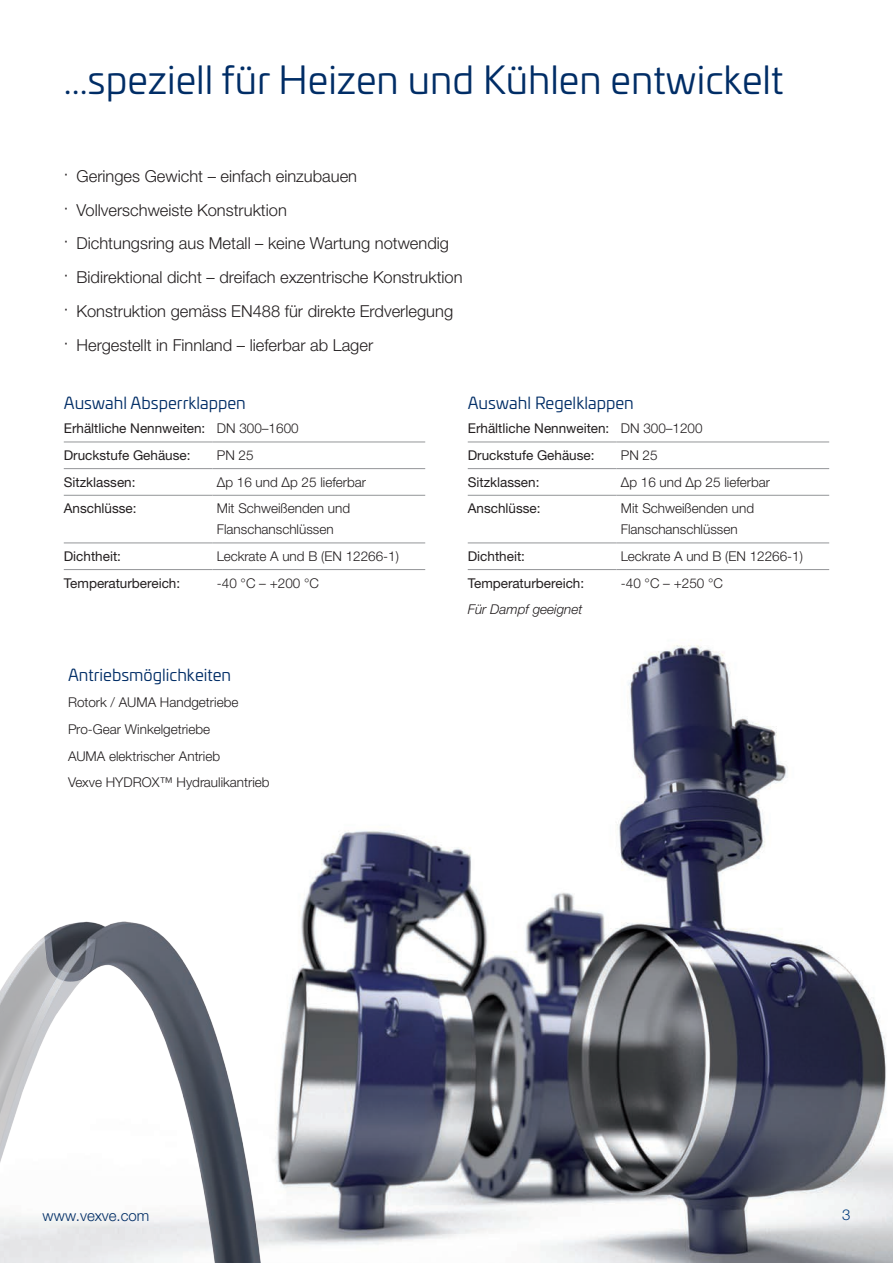
<style>
.page{position:relative;width:893px;height:1263px;background:#fff}
.page>*{position:absolute;margin:0;border:0;box-sizing:border-box;transform-origin:0 0}
.t1{font:38.25px "Univia Pro";color:#002d66}
.t2{font:300 16.5px/33.8px "Helvetica Neue LTW1 G";color:#231f20}
.t3{font:16.5px "Univia Pro";color:#002d66}
.t4{font:300 15px "Helvetica Neue LTW1 G";color:#002d66}
.t5{font:300 15px "Helvetica Neue LTW1 G";color:#013d7d}
.t6{font:300 13.5px/26.7px "Helvetica Neue LTW1 G";color:#231f20}
.t7{font:13.5px/26.7px "Helvetica Neue LTW1 G";color:#231f20}
.t8{font:italic 300 13.5px "Helvetica Neue LT Std";color:#231f20}
.s1{font-weight:300}
</style>
<div class="page">
<img style="left:268px;top:640px;width:625px;height:623px">
<img style="left:0;top:921px;width:268px;height:342px">
<hr style="left:64px;top:442px;width:149px;height:1px;background:#939598">
<hr style="left:213px;top:442px;width:212px;height:1px;background:#939598">
<hr style="left:64px;top:468px;width:149px;height:1px;background:#939598">
<hr style="left:213px;top:468px;width:212px;height:1px;background:#939598">
<hr style="left:64px;top:495px;width:149px;height:1px;background:#939598">
<hr style="left:213px;top:495px;width:212px;height:1px;background:#939598">
<hr style="left:64px;top:543px;width:149px;height:1px;background:#939598">
<hr style="left:213px;top:543px;width:212px;height:1px;background:#939598">
<hr style="left:64px;top:569px;width:149px;height:1px;background:#939598">
<hr style="left:213px;top:569px;width:212px;height:1px;background:#939598">
<hr style="left:468px;top:442px;width:149px;height:1px;background:#939598">
<hr style="left:617px;top:442px;width:212px;height:1px;background:#939598">
<hr style="left:468px;top:468px;width:149px;height:1px;background:#939598">
<hr style="left:617px;top:468px;width:212px;height:1px;background:#939598">
<hr style="left:468px;top:495px;width:149px;height:1px;background:#939598">
<hr style="left:617px;top:495px;width:212px;height:1px;background:#939598">
<hr style="left:468px;top:543px;width:149px;height:1px;background:#939598">
<hr style="left:617px;top:543px;width:212px;height:1px;background:#939598">
<hr style="left:468px;top:569px;width:149px;height:1px;background:#939598">
<hr style="left:617px;top:569px;width:212px;height:1px;background:#939598">
<h1 class="t1" style="left:64px;top:53px;width:721px">...speziell für Heizen und Kühlen entwickelt</h1>
<p class="t2" style="left:64px;top:159px;width:400px">· Geringes Gewicht – einfach einzubauen<br>· Vollverschweiste Konstruktion<br>· Dichtungsring aus Metall – keine Wartung notwendig<br>· Bidirektional dicht – dreifach exzentrische Konstruktion · Konstruktion gemäss EN488 für direkte Erdverlegung<br>· Hergestellt in Finnland – lieferbar ab Lager</p>
<p class="t3" style="left:64px;top:391px;width:184px">Auswahl Absperrklappen</p>
<p class="t7" style="left:64px;top:415px;width:236px">Erhältliche Nennweiten: <span class="s1">DN 300–1600<br></span>Druckstufe Gehäuse:</p>
<p class="t6" style="left:217px;top:442px;width:38px">PN 25</p>
<p class="t7" style="left:64px;top:468px;width:73px">Sitzklassen:</p>
<p class="t6" style="left:217px;top:469px;width:151px">Δp 16 und Δp 25 lieferbar</p>
<p class="t7" style="left:64px;top:495px;width:74px">Anschlüsse:</p>
<p class="t6" style="left:217px;top:498px;width:135px;line-height:21px">Mit Schweißenden und<br>Flanschanschlüssen</p>
<p class="t7" style="left:64px;top:543px;width:59px">Dichtheit:</p>
<p class="t6" style="left:217px;top:543px;width:184px">Leckrate A und B (EN 12266-1)</p>
<p class="t7" style="left:64px;top:569px;width:118px">Temperaturbereich:</p>
<p class="t6" style="left:217px;top:569px;width:104px">-40 °C – +200 °C</p>
<p class="t3" style="left:68px;top:662px;width:165px">Antriebsmöglichkeiten</p>
<p class="t6" style="left:68px;top:689px;width:203px">Rotork / AUMA Handgetriebe<br>Pro-Gear Winkelgetriebe<br>AUMA elektrischer Antrieb<br>Vexve HYDROX™ Hydraulikantrieb</p>
<p class="t3" style="left:468px;top:391px;width:168px">Auswahl Regelklappen</p>
<p class="t7" style="left:468px;top:415px;width:236px">Erhältliche Nennweiten: <span class="s1">DN 300–1200<br></span>Druckstufe Gehäuse:</p>
<p class="t6" style="left:621px;top:442px;width:38px">PN 25</p>
<p class="t7" style="left:468px;top:468px;width:73px">Sitzklassen:</p>
<p class="t6" style="left:621px;top:469px;width:151px">Δp 16 und Δp 25 lieferbar</p>
<p class="t7" style="left:468px;top:495px;width:74px">Anschlüsse:</p>
<p class="t6" style="left:621px;top:498px;width:135px;line-height:21px">Mit Schweißenden und<br>Flanschanschlüssen</p>
<p class="t7" style="left:468px;top:543px;width:59px">Dichtheit:</p>
<p class="t6" style="left:621px;top:543px;width:184px">Leckrate A und B (EN 12266-1)</p>
<p class="t7" style="left:468px;top:569px;width:118px">Temperaturbereich:</p>
<p class="t6" style="left:621px;top:569px;width:104px">-40 °C – +250 °C</p>
<p class="t8" style="left:468px;top:601px;width:116px">Für Dampf geeignet</p>
<p class="t4" style="left:43px;top:1206px;width:108px">www.vexve.com</p>
<p class="t5" style="left:842px;top:1206px;width:10px">3</p>
</div>
